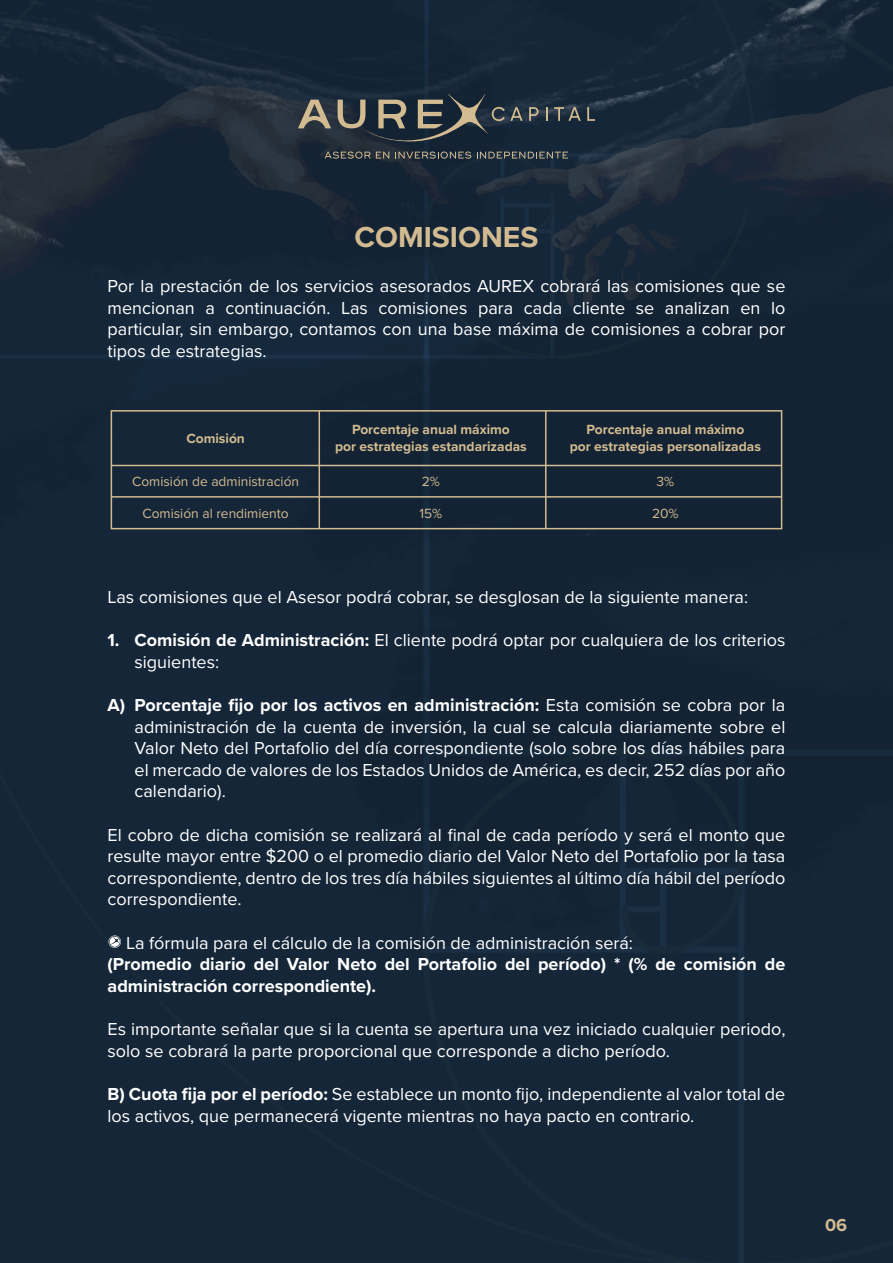
<style>
.page{position:relative;width:893px;height:1263px;background:#152638}
.page>*{position:absolute;margin:0;border:0;box-sizing:border-box;transform-origin:0 0}
.t1{font:700 30px "Proxima Nova";color:#d2bb90}
.t2{font:18px/21.6px "Proxima Nova";color:#fff;text-align:justify}
.t3{font:700 18px/21.6px "Proxima Nova";color:#fff}
.t4{font:700 18px "Proxima Nova";color:#d2bb90}
.t5{font:700 13.8px/16.5px "Proxima Nova";color:#d2bb90;text-align:center}
.t6{font:13.8px "Proxima Nova";color:#d2bb90}
.s1{font-weight:700}
</style>
<div class="page">
<div style="left:111px;top:410px;width:671px;height:119px;border:2px solid #d2bb90"></div>
<hr style="left:111px;top:465px;width:671px;height:1px;background:#d2bb90">
<hr style="left:319px;top:411px;width:1px;height:118px;background:#d2bb90">
<hr style="left:545px;top:411px;width:1px;height:118px;background:#d2bb90">
<hr style="left:111px;top:496px;width:671px;height:2px;background:#d2bb90">
<svg style="left:109px;top:935px;width:12px;height:13px"></svg>
<svg style="left:587px;top:107px;width:8px;height:14px"></svg>
<svg style="left:298px;top:94px;width:283px;height:65px;background:#363f46"></svg>
<h1 class="t1" style="left:354px;top:214px;width:185px">COMISIONES</h1>
<p class="t2" style="left:108px;top:275px;width:679px">Por la prestación de los servicios asesorados AUREX cobrará las comisiones que se mencionan a continuación. Las comisiones para cada cliente se analizan en lo particular, sin embargo, contamos con una base máxima de comisiones a cobrar por tipos de estrategias.</p>
<p class="t5" style="left:186px;top:429px;width:60px">Comisión</p>
<p class="t6" style="left:132px;top:471px;width:169px">Comisión de administración</p>
<p class="t6" style="left:142px;top:503px;width:148px">Comisión al rendimiento</p>
<p class="t5" style="left:335px;top:421px;width:193px">Porcentaje anual máximo<br>por estrategias estandarizadas</p>
<p class="t6" style="left:422px;top:471px;width:20px">2%</p>
<p class="t6" style="left:419px;top:503px;width:24px">15%</p>
<p class="t5" style="left:570px;top:421px;width:193px">Porcentaje anual máximo<br>por estrategias personalizadas</p>
<p class="t6" style="left:656px;top:471px;width:19px">3%</p>
<p class="t6" style="left:652px;top:503px;width:28px">20%</p>
<p class="t2" style="left:108px;top:585px;width:642px">Las comisiones que el Asesor podrá cobrar, se desglosan de la siguiente manera:</p>
<p class="t2" style="left:135px;top:629px;width:652px;text-indent:-27px"><span class="s1">1. Comisión de Administración:</span> El cliente podrá optar por cualquiera de los criterios siguientes:</p>
<p class="t2" style="left:135px;top:693px;width:652px;text-indent:-27px"><span class="s1">A) Porcentaje fijo por los activos en administración:</span> Esta comisión se cobra por la administración de la cuenta de inversión, la cual se calcula diariamente sobre el Valor Neto del Portafolio del día correspondiente (solo sobre los días hábiles para el mercado de valores de los Estados Unidos de América, es decir, 252 días por año calendario).</p>
<p class="t2" style="left:108px;top:823px;width:679px">El cobro de dicha comisión se realizará al final de cada período y será el monto que resulte mayor entre $200 o el promedio diario del Valor Neto del Portafolio por la tasa correspondiente, dentro de los tres día hábiles siguientes al último día hábil del período correspondiente.</p>
<p class="t2" style="left:126px;top:931px;width:508px">La fórmula para el cálculo de la comisión de administración será:</p>
<p class="t3" style="left:108px;top:953px;width:679px">(Promedio diario del Valor Neto del Portafolio del período) * (% de comisión de administración correspondiente).</p>
<p class="t2" style="left:108px;top:1017px;width:679px">Es importante señalar que si la cuenta se apertura una vez iniciado cualquier periodo, solo se cobrará la parte proporcional que corresponde a dicho período.</p>
<p class="t2" style="left:108px;top:1082px;width:679px"><span class="s1">B) Cuota fija por el período:</span> Se establece un monto fijo, independiente al valor total de los activos, que permanecerá vigente mientras no haya pacto en contrario.</p>
<p class="t4" style="left:825px;top:1211px;width:24px">06</p>
</div>
